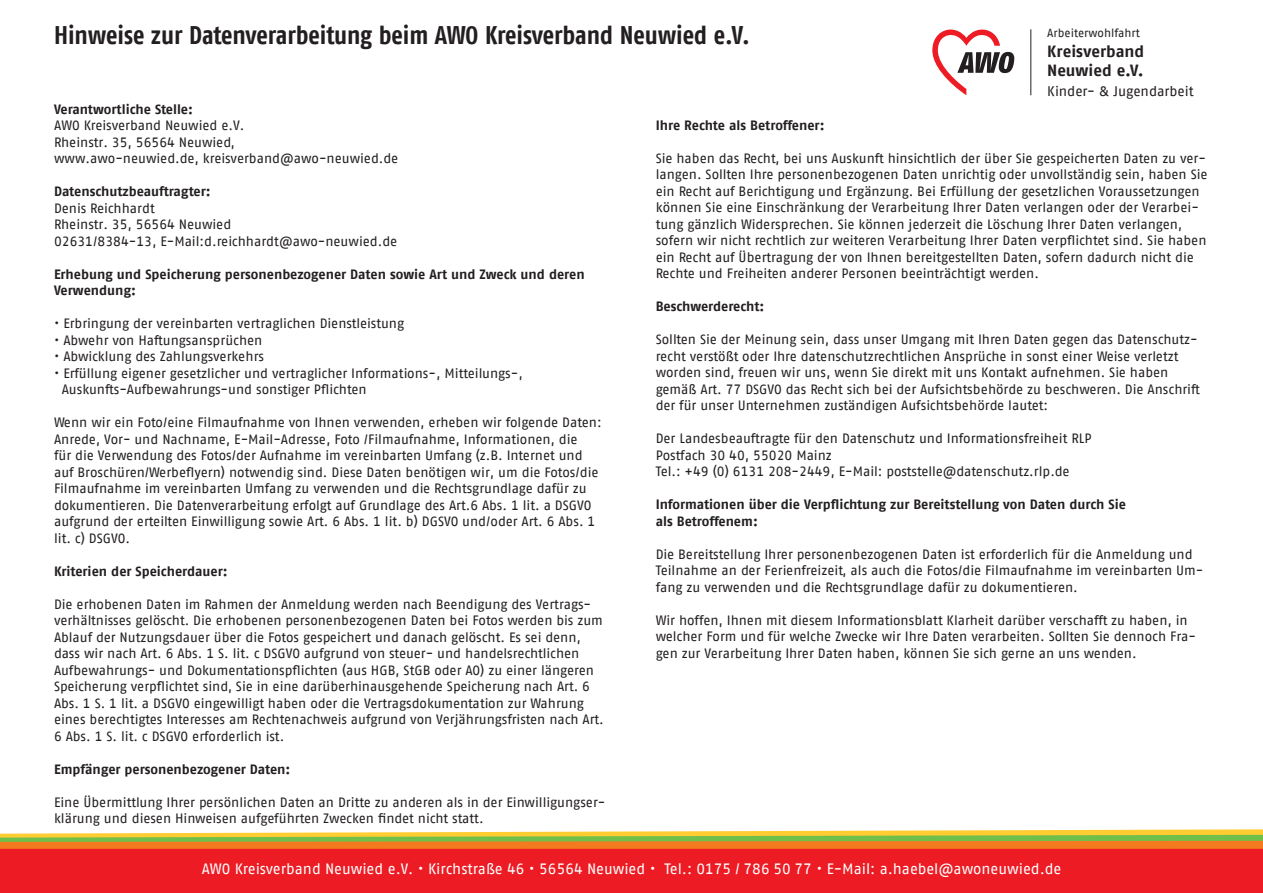
<style>
.page{position:relative;width:1263px;height:893px;background:#fff}
.page>*{position:absolute;margin:0;border:0;box-sizing:border-box;transform-origin:0 0}
.t1{font:700 25.5px "AWO Fago Cond";letter-spacing:-.005em;color:#231f20}
.t2{font:700 16.2px/18.1px "AWO Fago Office";color:#231f20}
.t3{font:15px "AWO Fago Office";color:#fff}
.t4{font:13.95px "AWO Fago Office";letter-spacing:-.005em;color:#231f20}
.t5{font:13.5px/16.5px "AWO Fago Office";color:#231f20}
.t6{font:700 13.5px/16.5px "AWO Fago Office";letter-spacing:-.005em;color:#231f20}
.t7{font:11.7px "AWO Fago Office";color:#231f20}
</style>
<div class="page">
<div style="left:0;top:836px;width:1263px;height:57px;background:#ed1c24"></div>
<svg style="left:0;top:829px;width:1263px;height:20px;background:#d5ae4b"></svg>
<svg style="left:932px;top:29px;width:82px;height:66px"></svg>
<hr style="left:1030px;top:29px;width:1px;height:66px;background:#231f20">
<h1 class="t1" style="left:54px;top:21px;width:697px">Hinweise zur Datenverarbeitung beim AWO Kreisverband Neuwied e.V.</h1>
<p class="t7" style="left:1047px;top:26px;width:94px">Arbeiterwohlfahrt</p>
<p class="t2" style="left:1047px;top:42px;width:98px">Kreisverband<br>Neuwied e.V.</p>
<p class="t4" style="left:1047px;top:83px;width:148px">Kinder- &amp; Jugendarbeit</p>
<p class="t6" style="left:54px;top:101px;width:141px">Verantwortliche Stelle:</p>
<p class="t5" style="left:54px;top:117px;width:346px">AWO Kreisverband Neuwied e.V.<br>Rheinstr. 35, 56564 Neuwied,<br>www.awo-neuwied.de, kreisverband@awo-neuwied.de</p>
<p class="t6" style="left:54px;top:183px;width:158px">Datenschutzbeauftragter:</p>
<p class="t5" style="left:54px;top:200px;width:345px">Denis Reichhardt<br>Rheinstr. 35, 56564 Neuwied<br>02631/8384-13, E-Mail:d.reichhardt@awo-neuwied.de</p>
<p class="t6" style="left:54px;top:266px;width:532px">Erhebung und Speicherung personenbezogener Daten sowie Art und Zweck und deren<br>Verwendung:</p>
<p class="t5" style="left:54px;top:315px;width:352px">• Erbringung der vereinbarten vertraglichen Dienstleistung</p>
<p class="t5" style="left:54px;top:332px;width:210px">• Abwehr von Haftungsansprüchen</p>
<p class="t5" style="left:54px;top:348px;width:212px">• Abwicklung des Zahlungsverkehrs</p>
<p class="t5" style="left:62px;top:365px;width:462px;text-indent:-8px">• Erfüllung eigener gesetzlicher und vertraglicher Informations-, Mitteilungs-,<br>Auskunfts-Aufbewahrungs-und sonstiger Pflichten</p>
<p class="t5" style="left:54px;top:414px;width:549px">Wenn wir ein Foto/eine Filmaufnahme von Ihnen verwenden, erheben wir folgende Daten:<br>Anrede, Vor- und Nachname, E-Mail-Adresse, Foto /Filmaufnahme, Informationen, die<br>für die Verwendung des Fotos/der Aufnahme im vereinbarten Umfang (z.B. Internet und auf Broschüren/Werbeflyern) notwendig sind. Diese Daten benötigen wir, um die Fotos/die Filmaufnahme im vereinbarten Umfang zu verwenden und die Rechtsgrundlage dafür zu dokumentieren. Die Datenverarbeitung erfolgt auf Grundlage des Art.6 Abs. 1 lit. a DSGVO aufgrund der erteilten Einwilligung sowie Art. 6 Abs. 1 lit. b) DGSVO und/oder Art. 6 Abs. 1 lit. c) DSGVO.</p>
<p class="t6" style="left:54px;top:563px;width:175px">Kriterien der Speicherdauer:</p>
<p class="t5" style="left:54px;top:596px;width:551px">Die erhobenen Daten im Rahmen der Anmeldung werden nach Beendigung des Vertrags&shy;verhältnisses gelöscht. Die erhobenen personenbezogenen Daten bei Fotos werden bis zum Ablauf der Nutzungsdauer über die Fotos gespeichert und danach gelöscht. Es sei denn, dass wir nach Art. 6 Abs. 1 S. lit. c DSGVO aufgrund von steuer- und handelsrechtlichen Aufbewahrungs- und Dokumentationspflichten (aus HGB, StGB oder AO) zu einer längeren Speicherung verpflichtet sind, Sie in eine darüberhinausgehende Speicherung nach Art. 6<br>Abs. 1 S. 1 lit. a DSGVO eingewilligt haben oder die Vertragsdokumentation zur Wahrung eines berechtigtes Interesses am Rechtenachweis aufgrund von Verjährungsfristen nach Art.<br>6 Abs. 1 S. lit. c DSGVO erforderlich ist.</p>
<p class="t6" style="left:54px;top:761px;width:238px">Empfänger personenbezogener Daten:</p>
<p class="t5" style="left:54px;top:794px;width:553px">Eine Übermittlung Ihrer persönlichen Daten an Dritte zu anderen als in der Einwilligungser&shy;klärung und diesen Hinweisen aufgeführten Zwecken findet nicht statt.</p>
<p class="t6" style="left:656px;top:117px;width:170px">Ihre Rechte als Betroffener:</p>
<p class="t5" style="left:656px;top:150px;width:553px">Sie haben das Recht, bei uns Auskunft hinsichtlich der über Sie gespeicherten Daten zu ver&shy;langen. Sollten Ihre personenbezogenen Daten unrichtig oder unvollständig sein, haben Sie ein Recht auf Berichtigung und Ergänzung. Bei Erfüllung der gesetzlichen Voraussetzungen können Sie eine Einschränkung der Verarbeitung Ihrer Daten verlangen oder der Verarbei&shy;tung gänzlich Widersprechen. Sie können jederzeit die Löschung Ihrer Daten verlangen, sofern wir nicht rechtlich zur weiteren Verarbeitung Ihrer Daten verpflichtet sind. Sie haben ein Recht auf Übertragung der von Ihnen bereitgestellten Daten, sofern dadurch nicht die Rechte und Freiheiten anderer Personen beeinträchtigt werden.</p>
<p class="t6" style="left:656px;top:298px;width:110px">Beschwerderecht:</p>
<p class="t5" style="left:656px;top:331px;width:546px">Sollten Sie der Meinung sein, dass unser Umgang mit Ihren Daten gegen das Datenschutz&shy;recht verstößt oder Ihre datenschutzrechtlichen Ansprüche in sonst einer Weise verletzt worden sind, freuen wir uns, wenn Sie direkt mit uns Kontakt aufnehmen. Sie haben gemäß Art. 77 DSGVO das Recht sich bei der Aufsichtsbehörde zu beschweren. Die Anschrift der für unser Unternehmen zuständigen Aufsichtsbehörde lautet:</p>
<p class="t5" style="left:656px;top:430px;width:437px">Der Landesbeauftragte für den Datenschutz und Informationsfreiheit RLP<br>Postfach 30 40, 55020 Mainz<br>Tel.: +49 (0) 6131 208-2449, E-Mail: poststelle@datenschutz.rlp.de</p>
<p class="t6" style="left:656px;top:496px;width:472px">Informationen über die Verpflichtung zur Bereitstellung von Daten durch Sie als Betroffenem:</p>
<p class="t5" style="left:656px;top:546px;width:549px">Die Bereitstellung Ihrer personenbezogenen Daten ist erforderlich für die Anmeldung und<br>Teilnahme an der Ferienfreizeit, als auch die Fotos/die Filmaufnahme im vereinbarten Um&shy;fang zu verwenden und die Rechtsgrundlage dafür zu dokumentieren.</p>
<p class="t5" style="left:656px;top:612px;width:542px">Wir hoffen, Ihnen mit diesem Informationsblatt Klarheit darüber verschafft zu haben, in welcher Form und für welche Zwecke wir Ihre Daten verarbeiten. Sollten Sie dennoch Fra&shy;gen zur Verarbeitung Ihrer Daten haben, können Sie sich gerne an uns wenden.</p>
<p class="t3" style="left:202px;top:860px;width:861px">AWO Kreisverband Neuwied e.V. • Kirchstraße 46 • 56564 Neuwied • Tel.: 0175 / 786 50 77 • E-Mail: a.haebel@awoneuwied.de</p>
</div>
